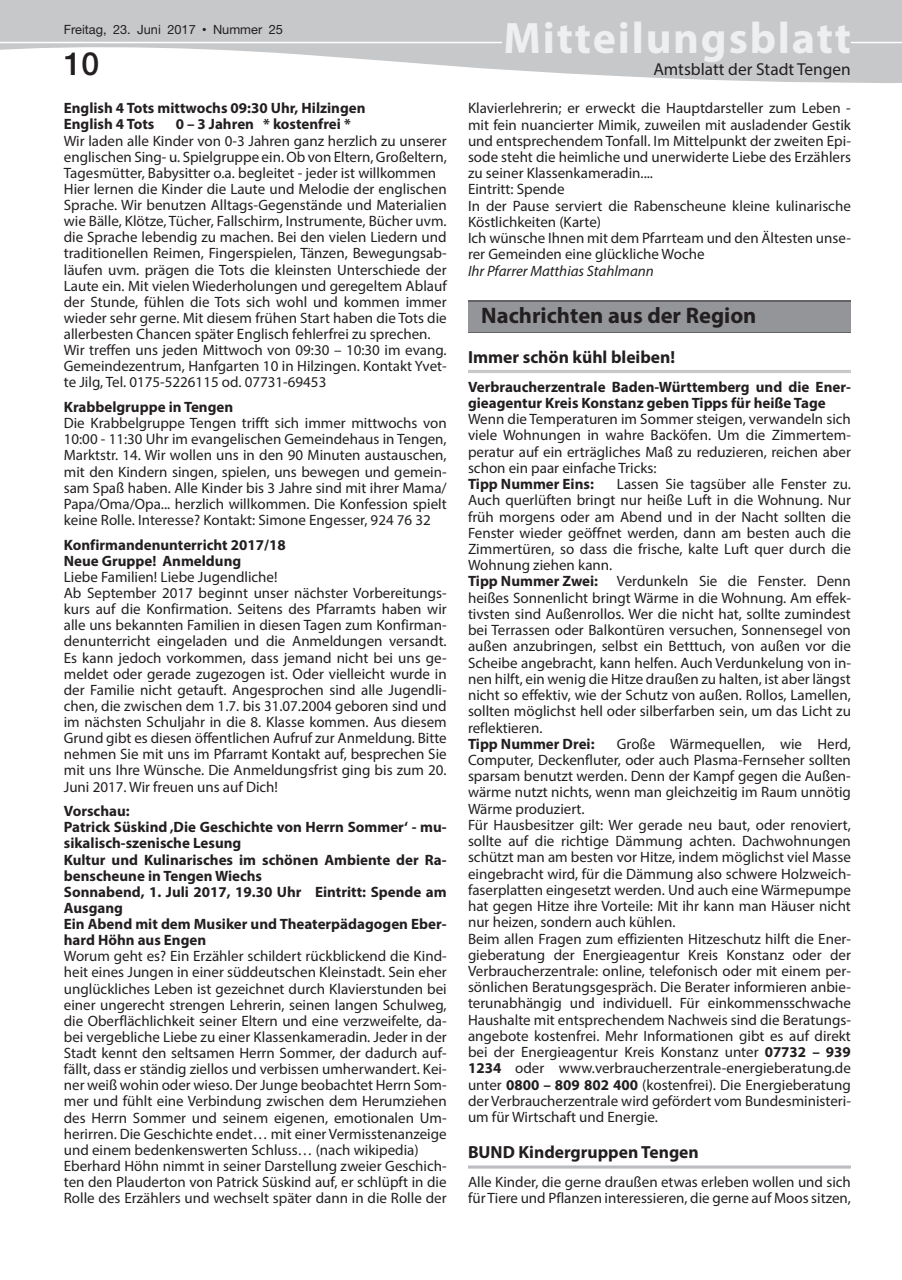
<style>
.page{position:relative;width:902px;height:1280px;background:#fff}
.page>*{position:absolute;margin:0;border:0;box-sizing:border-box;transform-origin:0 0}
.t1{font:700 44.25px "Myriad Pro";letter-spacing:.04em;color:#eeeff0}
.t2{font:500 31.95px "Helvetica Neue";color:#231f20}
.t3{font:700 22.5px "Myriad Pro";color:#231f20}
.t4{font:700 17.55px "Myriad Pro";color:#231f20}
.t5{font:17.4px "Myriad Pro";color:#231f20}
.t6{font:15px/16.2px "Myriad Pro";color:#231f20}
.t7{font:700 15px/16.2px "Myriad Pro";color:#231f20}
.t8{font:italic 15px "Myriad Pro";color:#231f20}
.t9{font:12.75px "Helvetica Neue";color:#231f20}
.s1{font-family:"M Twentieth Century";font-weight:500}
.s2{font-size:12.9px}
.s3{font-weight:700}
</style>
<div class="page">
<svg style="left:0;top:0;width:901px;height:83px;fill:#c7c8ca"></svg>
<div style="left:505px;top:22px;width:344px;height:40px;background:#c7c8ca"></div>
<hr style="left:0;top:42px;width:502px;height:1px;background:#fff">
<hr style="left:850px;top:42px;width:51px;height:1px;background:#fff">
<hr style="left:468px;top:370px;width:382px;height:3px;background:#c7c8ca">
<hr style="left:468px;top:1165px;width:382px;height:3px;background:#bcbdc0">
<svg style="left:468px;top:300px;width:382px;height:33px;background:#6f6f72"></svg>
<div style="left:468px;top:302px;width:382px;height:29px;background:#939598"></div>
<p class="t9" style="left:64px;top:22px;width:221px">Freitag, 23. Juni 2017 <span class="s1">•</span> Nummer <span class="s2">25</span></p>
<h1 class="t1" style="left:503px;top:9px;width:349px">Mitteilungsblatt</h1>
<h2 class="t2" style="left:64px;top:45px;width:37px">10</h2>
<p class="t5" style="left:653px;top:59px;width:199px">Amtsblatt der Stadt Tengen</p>
<p class="t7" style="left:64px;top:100px;width:303px">English 4 Tots mittwochs 09:30 Uhr, Hilzingen<br>English 4 Tots</p>
<p class="t7" style="left:176px;top:116px;width:177px">0 – 3 Jahren * kostenfrei *</p>
<p class="t6" style="left:64px;top:132px;width:384px">Wir laden alle Kinder von 0-3 Jahren ganz herzlich zu unserer englischen Sing- u. Spielgruppe ein. Ob von Eltern, Großeltern, Tagesmütter, Babysitter o.a. begleitet - jeder ist willkommen Hier lernen die Kinder die Laute und Melodie der englischen Sprache. Wir benutzen Alltags-Gegenstände und Materialien wie Bälle, Klötze, Tücher, Fallschirm, Instrumente, Bücher uvm. die Sprache lebendig zu machen. Bei den vielen Liedern und traditionellen Reimen, Fingerspielen, Tänzen, Bewegungsab&shy;läufen uvm. prägen die Tots die kleinsten Unterschiede der Laute ein. Mit vielen Wiederholungen und geregeltem Ablauf der Stunde, fühlen die Tots sich wohl und kommen immer wieder sehr gerne. Mit diesem frühen Start haben die Tots die allerbesten Chancen später Englisch fehlerfrei zu sprechen.<br>Wir treffen uns jeden Mittwoch von 09:30 – 10:30 im evang.<br>Gemeindezentrum, Hanfgarten 10 in Hilzingen. Kontakt Yvet&shy;te Jilg, Tel. 0175-5226115 od. 07731-69453</p>
<p class="t7" style="left:64px;top:398px;width:171px">Krabbelgruppe in Tengen</p>
<p class="t6" style="left:64px;top:415px;width:384px;text-align:justify">Die Krabbelgruppe Tengen trifft sich immer mittwochs von 10:00 - 11:30 Uhr im evangelischen Gemeindehaus in Tengen, Marktstr. 14. Wir wollen uns in den 90 Minuten austauschen, mit den Kindern singen, spielen, uns bewegen und gemein&shy;sam Spaß haben. Alle Kinder bis 3 Jahre sind mit ihrer Mama/ Papa/Oma/Opa... herzlich willkommen. Die Konfession spielt keine Rolle. Interesse? Kontakt: Simone Engesser, 924 76 32</p>
<p class="t7" style="left:64px;top:536px;width:223px">Konfirmandenunterricht 2017/18<br>Neue Gruppe! Anmeldung</p>
<p class="t6" style="left:64px;top:568px;width:384px">Liebe Familien! Liebe Jugendliche!<br>Ab September 2017 beginnt unser nächster Vorbereitungs&shy;kurs auf die Konfirmation. Seitens des Pfarramts haben wir alle uns bekannten Familien in diesen Tagen zum Konfirman&shy;denunterricht eingeladen und die Anmeldungen versandt.<br>Es kann jedoch vorkommen, dass jemand nicht bei uns ge&shy;meldet oder gerade zugezogen ist. Oder vielleicht wurde in der Familie nicht getauft. Angesprochen sind alle Jugendli&shy;chen, die zwischen dem 1.7. bis 31.07.2004 geboren sind und im nächsten Schuljahr in die 8. Klasse kommen. Aus diesem Grund gibt es diesen öffentlichen Aufruf zur Anmeldung. Bitte nehmen Sie mit uns im Pfarramt Kontakt auf, besprechen Sie mit uns Ihre Wünsche. Die Anmeldungsfrist ging bis zum 20.<br>Juni 2017. Wir freuen uns auf Dich!</p>
<p class="t7" style="left:64px;top:802px;width:384px">Vorschau:<br>Patrick Süskind ‚Die Geschichte von Herrn Sommer‘ - mu&shy;sikalisch-szenische Lesung<br>Kultur und Kulinarisches im schönen Ambiente der Ra&shy;benscheune in Tengen Wiechs<br>Sonnabend, 1. Juli 2017, 19.30 Uhr Eintritt: Spende am Ausgang<br>Ein Abend mit dem Musiker und Theaterpädagogen Eber&shy;hard Höhn aus Engen</p>
<p class="t6" style="left:64px;top:948px;width:384px">Worum geht es? Ein Erzähler schildert rückblickend die Kind&shy;heit eines Jungen in einer süddeutschen Kleinstadt. Sein eher unglückliches Leben ist gezeichnet durch Klavierstunden bei einer ungerecht strengen Lehrerin, seinen langen Schulweg, die Oberflächlichkeit seiner Eltern und eine verzweifelte, da&shy;bei vergebliche Liebe zu einer Klassenkameradin. Jeder in der Stadt kennt den seltsamen Herrn Sommer, der dadurch auf&shy;fällt, dass er ständig ziellos und verbissen umherwandert. Kei&shy;ner weiß wohin oder wieso. Der Junge beobachtet Herrn Som&shy;mer und fühlt eine Verbindung zwischen dem Herumziehen des Herrn Sommer und seinem eigenen, emotionalen Um&shy;herirren. Die Geschichte endet… mit einer Vermisstenanzeige und einem bedenkenswerten Schluss… (nach wikipedia)<br>Eberhard Höhn nimmt in seiner Darstellung zweier Geschich&shy;ten den Plauderton von Patrick Süskind auf, er schlüpft in die Rolle des Erzählers und wechselt später dann in die Rolle der</p>
<p class="t6" style="left:468px;top:100px;width:384px">Klavierlehrerin; er erweckt die Hauptdarsteller zum Leben - mit fein nuancierter Mimik, zuweilen mit ausladender Gestik und entsprechendem Tonfall. Im Mittelpunkt der zweiten Epi&shy;sode steht die heimliche und unerwiderte Liebe des Erzählers zu seiner Klassenkameradin....<br>Eintritt: Spende<br>In der Pause serviert die Rabenscheune kleine kulinarische Köstlichkeiten (Karte)<br>Ich wünsche Ihnen mit dem Pfarrteam und den Ältesten unse&shy;rer Gemeinden eine glückliche Woche</p>
<p class="t8" style="left:468px;top:261px;width:187px">Ihr Pfarrer Matthias Stahlmann</p>
<h3 class="t3" style="left:481px;top:301px;width:277px">Nachrichten aus der Region</h3>
<p class="t4" style="left:468px;top:345px;width:209px">Immer schön kühl bleiben!</p>
<p class="t7" style="left:468px;top:378px;width:384px">Verbraucherzentrale Baden-Württemberg und die Ener&shy;gieagentur Kreis Konstanz geben Tipps für heiße Tage</p>
<p class="t6" style="left:468px;top:411px;width:384px;text-align:justify">Wenn die Temperaturen im Sommer steigen, verwandeln sich viele Wohnungen in wahre Backöfen. Um die Zimmertem&shy;peratur auf ein erträgliches Maß zu reduzieren, reichen aber schon ein paar einfache Tricks:</p>
<p class="t7" style="left:468px;top:475px;width:127px">Tipp Nummer Eins:</p>
<p class="t6" style="left:468px;top:476px;width:384px;text-align:justify;text-indent:149px">Lassen Sie tagsüber alle Fenster zu.<br>Auch querlüften bringt nur heiße Luft in die Wohnung. Nur früh morgens oder am Abend und in der Nacht sollten die Fenster wieder geöffnet werden, dann am besten auch die Zimmertüren, so dass die frische, kalte Luft quer durch die Wohnung ziehen kann.</p>
<p class="t7" style="left:468px;top:573px;width:132px">Tipp Nummer Zwei:</p>
<p class="t6" style="left:468px;top:573px;width:384px;text-align:justify;text-indent:149px">Verdunkeln Sie die Fenster. Denn heißes Sonnenlicht bringt Wärme in die Wohnung. Am effek&shy;tivsten sind Außenrollos. Wer die nicht hat, sollte zumindest bei Terrassen oder Balkontüren versuchen, Sonnensegel von außen anzubringen, selbst ein Betttuch, von außen vor die Scheibe angebracht, kann helfen. Auch Verdunkelung von in&shy;nen hilft, ein wenig die Hitze draußen zu halten, ist aber längst nicht so effektiv, wie der Schutz von außen. Rollos, Lamellen, sollten möglichst hell oder silberfarben sein, um das Licht zu reflektieren.</p>
<p class="t7" style="left:468px;top:735px;width:128px">Tipp Nummer Drei:</p>
<p class="t6" style="left:468px;top:735px;width:384px;text-indent:149px">Große Wärmequellen, wie Herd, Computer, Deckenfluter, oder auch Plasma-Fernseher sollten sparsam benutzt werden. Denn der Kampf gegen die Außen&shy;wärme nutzt nichts, wenn man gleichzeitig im Raum unnötig Wärme produziert.<br>Für Hausbesitzer gilt: Wer gerade neu baut, oder renoviert, sollte auf die richtige Dämmung achten. Dachwohnungen schützt man am besten vor Hitze, indem möglichst viel Masse eingebracht wird, für die Dämmung also schwere Holzweich&shy;faserplatten eingesetzt werden. Und auch eine Wärmepumpe hat gegen Hitze ihre Vorteile: Mit ihr kann man Häuser nicht nur heizen, sondern auch kühlen.<br>Beim allen Fragen zum effizienten Hitzeschutz hilft die Ener&shy;gieberatung der Energieagentur Kreis Konstanz oder der Verbraucherzentrale: online, telefonisch oder mit einem per&shy;sönlichen Beratungsgespräch. Die Berater informieren anbie&shy;terunabhängig und individuell. Für einkommensschwache Haushalte mit entsprechendem Nachweis sind die Beratungs&shy;angebote kostenfrei. Mehr Informationen gibt es auf direkt bei der Energieagentur Kreis Konstanz unter <span class="s3">07732 – 939<br>1234</span> oder www.verbraucherzentrale-energieberatung.de unter <span class="s3">0800 – 809 802 400</span> (kostenfrei). Die Energieberatung der Verbraucherzentrale wird gefördert vom Bundesministeri&shy;um für Wirtschaft und Energie.</p>
<p class="t4" style="left:468px;top:1141px;width:232px">BUND Kindergruppen Tengen</p>
<p class="t6" style="left:468px;top:1174px;width:384px">Alle Kinder, die gerne draußen etwas erleben wollen und sich für Tiere und Pflanzen interessieren, die gerne auf Moos sitzen,</p>
</div>
